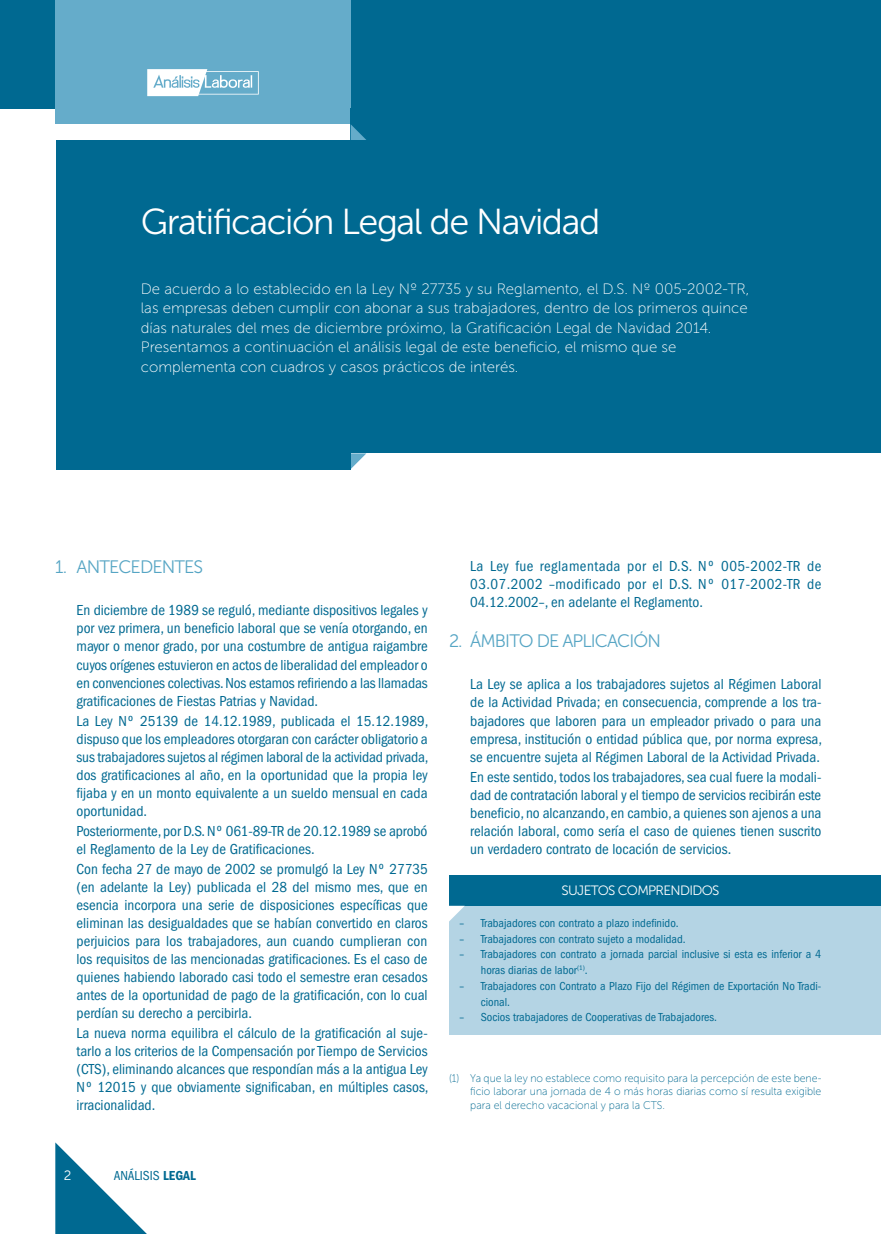
<style>
.page{position:relative;width:881px;height:1234px;background:#fff}
.page>*{position:absolute;margin:0;border:0;box-sizing:border-box;transform-origin:0 0}
.analisistitulo{font:36px "Museo Sans 300";letter-spacing:-.04em;color:#fff}
.analisistitular{font:18px "Museo Sans 300";letter-spacing:-.05em;color:#56a5c4}
.cuerpo_texto_ok{font:condensed 15px/18px "Franklin Gothic";color:#006991;text-align:justify}
.analisisgorro{font:15px/19.5px "Museo Sans 100";color:#fff}
.Estilo_de_párrafo_2{font:13.5px "Museo Sans 300";letter-spacing:-.05em;color:#fff}
.t1{font:condensed 13.5px "Franklin Gothic";color:#006991}
.cuadros{font:condensed 12px/15.8px "Franklin Gothic";color:#006991}
.notas{font:11.1px/13.4px "Museo Sans 100";color:#006991;text-align:justify;scale:.95 1}
.s1{font-weight:600}
</style>
<div class="page">
<svg style="left:55px;top:1142px;width:91px;height:91px"></svg>
<div style="left:0;top:0;width:880px;height:108px;background:#006991"></div>
<div style="left:55px;top:0;width:295px;height:124px;background:#65acca"></div>
<svg style="left:147px;top:69px;width:112px;height:27px"></svg>
<svg style="left:350px;top:453px;width:16px;height:16px"></svg>
<div style="left:350px;top:108px;width:530px;height:345px;background:#006991"></div>
<div style="left:56px;top:140px;width:294px;height:329px;background:#006991"></div>
<svg style="left:350px;top:124px;width:16px;height:16px"></svg>
<div style="left:449px;top:875px;width:431px;height:160px;background:#b4d4e4"></div>
<div style="left:449px;top:875px;width:431px;height:30px;background:#006991"></div>
<svg style="left:449px;top:905px;width:15px;height:16px"></svg>
<p class="analisistitulo" style="left:141px;top:202px;width:460px">Gratificación Legal de Navidad</p>
<p class="analisisgorro" style="left:141px;top:279px;width:610px">De acuerdo a lo establecido en la Ley Nº 27735 y su Reglamento, el D.S. Nº 005-2002-TR, las empresas deben cumplir con abonar a sus trabajadores, dentro de los primeros quince días naturales del mes de diciembre próximo, la Gratificación Legal de Navidad 2014.<br>Presentamos a continuación el análisis legal de este beneficio, el mismo que se complementa con cuadros y casos prácticos de interés.</p>
<p class="analisistitular" style="left:55px;top:557px;width:149px">1. ANTECEDENTES</p>
<p class="cuerpo_texto_ok" style="left:76px;top:601px;width:352px">En diciembre de 1989 se reguló, mediante dispositivos legales y por vez primera, un beneficio laboral que se venía otorgando, en mayor o menor grado, por una costumbre de antigua raigambre cuyos orígenes estuvieron en actos de liberalidad del empleador o en convenciones colectivas. Nos estamos refiriendo a las llamadas gratificaciones de Fiestas Patrias y Navidad.</p>
<p class="cuerpo_texto_ok" style="left:76px;top:711px;width:353px">La Ley Nº 25139 de 14.12.1989, publicada el 15.12.1989, dispuso que los empleadores otorgaran con carácter obligatorio a sus trabajadores sujetos al régimen laboral de la actividad privada, dos gratificaciones al año, en la oportunidad que la propia ley fijaba y en un monto equivalente a un sueldo mensual en cada oportunidad.</p>
<p class="cuerpo_texto_ok" style="left:76px;top:821px;width:352px">Posteriormente, por D.S. Nº 061-89-TR de 20.12.1989 se aprobó el Reglamento de la Ley de Gratificaciones.</p>
<p class="cuerpo_texto_ok" style="left:76px;top:859px;width:352px">Con fecha 27 de mayo de 2002 se promulgó la Ley Nº 27735 (en adelante la Ley) publicada el 28 del mismo mes, que en esencia incorpora una serie de disposiciones específicas que eliminan las desigualdades que se habían convertido en claros perjuicios para los trabajadores, aun cuando cumplieran con los requisitos de las mencionadas gratificaciones. Es el caso de quienes habiendo laborado casi todo el semestre eran cesados antes de la oportunidad de pago de la gratificación, con lo cual perdían su derecho a percibirla.</p>
<p class="cuerpo_texto_ok" style="left:76px;top:1024px;width:353px">La nueva norma equilibra el cálculo de la gratificación al suje&shy;tarlo a los criterios de la Compensación por Tiempo de Servicios (CTS), eliminando alcances que respondían más a la antigua Ley Nº 12015 y que obviamente significaban, en múltiples casos, irracionalidad.</p>
<p class="cuerpo_texto_ok" style="left:470px;top:557px;width:352px">La Ley fue reglamentada por el D.S. Nº 005-2002-TR de 03.07.2002 –modificado por el D.S. Nº 017-2002-TR de 04.12.2002–, en adelante el Reglamento.</p>
<p class="analisistitular" style="left:449px;top:631px;width:213px">2. ÁMBITO DE APLICACIÓN</p>
<p class="cuerpo_texto_ok" style="left:470px;top:675px;width:353px">La Ley se aplica a los trabajadores sujetos al Régimen Laboral de la Actividad Privada; en consecuencia, comprende a los tra&shy;bajadores que laboren para un empleador privado o para una empresa, institución o entidad pública que, por norma expresa, se encuentre sujeta al Régimen Laboral de la Actividad Privada.</p>
<p class="cuerpo_texto_ok" style="left:470px;top:767px;width:352px">En este sentido, todos los trabajadores, sea cual fuere la modali&shy;dad de contratación laboral y el tiempo de servicios recibirán este beneficio, no alcanzando, en cambio, a quienes son ajenos a una relación laboral, como sería el caso de quienes tienen suscrito un verdadero contrato de locación de servicios.</p>
<p class="Estilo_de_párrafo_2" style="left:561px;top:882px;width:159px">SUJETOS COMPRENDIDOS</p>
<p class="cuadros" style="left:459px;top:914px;width:220px">– Trabajadores con contrato a plazo indefinido.</p>
<p class="cuadros" style="left:459px;top:930px;width:227px">– Trabajadores con contrato sujeto a modalidad.</p>
<p class="cuadros" style="left:480px;top:946px;width:342px;text-indent:-21px">– Trabajadores con contrato a jornada parcial inclusive si esta es inferior a 4 horas diarias de labor<sup>(1)</sup>.</p>
<p class="cuadros" style="left:480px;top:977px;width:342px;text-indent:-21px">– Trabajadores con Contrato a Plazo Fijo del Régimen de Exportación No Tradi&shy;cional.</p>
<p class="cuadros" style="left:459px;top:1009px;width:259px">– Socios trabajadores de Cooperativas de Trabajadores.</p>
<p class="notas" style="left:470px;top:1071px;width:371px;text-indent:-21px">(1) Ya que la ley no establece como requisito para la percepción de este bene&shy;ficio laborar una jornada de 4 o más horas diarias como sí resulta exigible para el derecho vacacional y para la CTS.</p>
<p class="Estilo_de_párrafo_2" style="left:64px;top:1168px;width:9px">2</p>
<p class="t1" style="left:114px;top:1168px;width:84px">ANÁLISIS <span class="s1">LEGAL</span></p>
</div>
